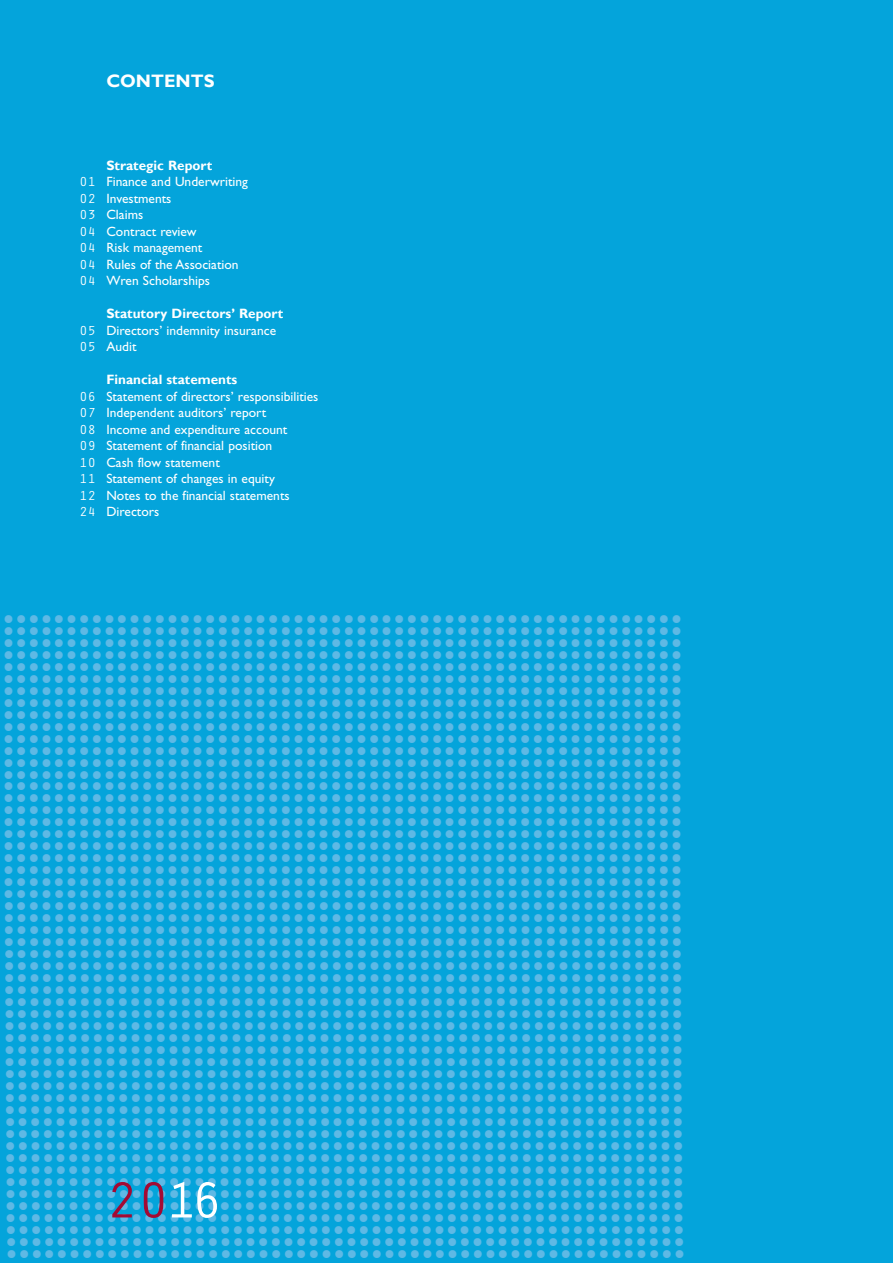
<style>
.page{position:relative;width:893px;height:1263px;background:#04a4db}
.page>*{position:absolute;margin:0;border:0;box-sizing:border-box;transform-origin:0 0}
.t1{font:52.5px "Orator Std";color:#a30a34}
.t2{font:36px "Helvetica";color:#5eb9e5}
.t3{font:700 18px "Gill Sans";color:#fff}
.t4{font:13.5px/16.5px "Gill Sans";color:#fff}
.s1{font-weight:700}
.s2{font-family:"Orator Std"}
.s3{color:#fff}
</style>
<div class="page">
<p class="t3" style="left:106px;top:70px;width:110px">conTenTs</p>
<p class="t4" style="left:80px;top:158px;width:170px;text-indent:27px"><span class="s1">strategic report<br></span><span class="s2">01</span> Finance and Underwriting<br><span class="s2">02</span> Investments<br><span class="s2">03</span> Claims<br><span class="s2">04</span> Contract review<br><span class="s2">04</span> Risk management<br><span class="s2">04</span> Rules of the Association<br><span class="s2">04</span> Wren Scholarships</p>
<p class="t4" style="left:80px;top:306px;width:205px;text-indent:27px"><span class="s1">statutory directors’ report<br></span><span class="s2">05</span> Directors’ indemnity insurance<br><span class="s2">05</span> Audit</p>
<p class="t4" style="left:80px;top:372px;width:240px;text-indent:27px"><span class="s1">financial statements<br></span><span class="s2">06</span> Statement of directors’ responsibilities<br><span class="s2">07</span> Independent auditors’ report<br><span class="s2">08</span> Income and expenditure account<br><span class="s2">09</span> Statement of financial position<br><span class="s2">10</span> Cash flow statement<br><span class="s2">11</span> Statement of changes in equity<br><span class="s2">12</span> Notes to the financial statements<br><span class="s2">24</span> Directors</p>
<p class="t2" style="left:2px;top:604px;width:682px">••••••••••••••••••••••••••••••••••••••••••••••••••••••</p>
<p class="t2" style="left:2px;top:616px;width:682px">••••••••••••••••••••••••••••••••••••••••••••••••••••••</p>
<p class="t2" style="left:2px;top:628px;width:682px">••••••••••••••••••••••••••••••••••••••••••••••••••••••</p>
<p class="t2" style="left:2px;top:640px;width:682px">••••••••••••••••••••••••••••••••••••••••••••••••••••••</p>
<p class="t2" style="left:2px;top:652px;width:682px">••••••••••••••••••••••••••••••••••••••••••••••••••••••</p>
<p class="t2" style="left:2px;top:664px;width:682px">••••••••••••••••••••••••••••••••••••••••••••••••••••••</p>
<p class="t2" style="left:2px;top:676px;width:682px">••••••••••••••••••••••••••••••••••••••••••••••••••••••</p>
<p class="t2" style="left:2px;top:688px;width:682px">••••••••••••••••••••••••••••••••••••••••••••••••••••••</p>
<p class="t2" style="left:2px;top:700px;width:682px">••••••••••••••••••••••••••••••••••••••••••••••••••••••</p>
<p class="t2" style="left:2px;top:712px;width:682px">••••••••••••••••••••••••••••••••••••••••••••••••••••••</p>
<p class="t2" style="left:2px;top:724px;width:682px">••••••••••••••••••••••••••••••••••••••••••••••••••••••</p>
<p class="t2" style="left:2px;top:736px;width:682px">••••••••••••••••••••••••••••••••••••••••••••••••••••••</p>
<p class="t2" style="left:2px;top:748px;width:682px">••••••••••••••••••••••••••••••••••••••••••••••••••••••</p>
<p class="t2" style="left:2px;top:760px;width:682px">••••••••••••••••••••••••••••••••••••••••••••••••••••••</p>
<p class="t2" style="left:2px;top:772px;width:682px">••••••••••••••••••••••••••••••••••••••••••••••••••••••</p>
<p class="t2" style="left:2px;top:784px;width:682px">••••••••••••••••••••••••••••••••••••••••••••••••••••••</p>
<p class="t2" style="left:2px;top:796px;width:682px">••••••••••••••••••••••••••••••••••••••••••••••••••••••</p>
<p class="t2" style="left:2px;top:808px;width:682px">••••••••••••••••••••••••••••••••••••••••••••••••••••••</p>
<p class="t2" style="left:2px;top:820px;width:682px">••••••••••••••••••••••••••••••••••••••••••••••••••••••</p>
<p class="t2" style="left:2px;top:832px;width:682px">••••••••••••••••••••••••••••••••••••••••••••••••••••••</p>
<p class="t2" style="left:2px;top:844px;width:682px">••••••••••••••••••••••••••••••••••••••••••••••••••••••</p>
<p class="t2" style="left:2px;top:856px;width:682px">••••••••••••••••••••••••••••••••••••••••••••••••••••••</p>
<p class="t2" style="left:2px;top:868px;width:682px">••••••••••••••••••••••••••••••••••••••••••••••••••••••</p>
<p class="t2" style="left:2px;top:880px;width:682px">••••••••••••••••••••••••••••••••••••••••••••••••••••••</p>
<p class="t2" style="left:2px;top:892px;width:682px">••••••••••••••••••••••••••••••••••••••••••••••••••••••</p>
<p class="t2" style="left:2px;top:904px;width:682px">••••••••••••••••••••••••••••••••••••••••••••••••••••••</p>
<p class="t2" style="left:3px;top:916px;width:682px">••••••••••••••••••••••••••••••••••••••••••••••••••••••</p>
<p class="t2" style="left:3px;top:928px;width:682px">••••••••••••••••••••••••••••••••••••••••••••••••••••••</p>
<p class="t2" style="left:3px;top:939px;width:682px">••••••••••••••••••••••••••••••••••••••••••••••••••••••</p>
<p class="t2" style="left:3px;top:951px;width:682px">••••••••••••••••••••••••••••••••••••••••••••••••••••••</p>
<p class="t2" style="left:3px;top:963px;width:682px">••••••••••••••••••••••••••••••••••••••••••••••••••••••</p>
<p class="t2" style="left:3px;top:975px;width:682px">••••••••••••••••••••••••••••••••••••••••••••••••••••••</p>
<p class="t2" style="left:3px;top:987px;width:682px">••••••••••••••••••••••••••••••••••••••••••••••••••••••</p>
<p class="t2" style="left:3px;top:999px;width:682px">••••••••••••••••••••••••••••••••••••••••••••••••••••••</p>
<p class="t2" style="left:3px;top:1011px;width:682px">••••••••••••••••••••••••••••••••••••••••••••••••••••••</p>
<p class="t2" style="left:3px;top:1023px;width:682px">••••••••••••••••••••••••••••••••••••••••••••••••••••••</p>
<p class="t2" style="left:3px;top:1035px;width:682px">••••••••••••••••••••••••••••••••••••••••••••••••••••••</p>
<p class="t2" style="left:3px;top:1047px;width:682px">••••••••••••••••••••••••••••••••••••••••••••••••••••••</p>
<p class="t2" style="left:3px;top:1059px;width:682px">••••••••••••••••••••••••••••••••••••••••••••••••••••••</p>
<p class="t2" style="left:3px;top:1071px;width:682px">••••••••••••••••••••••••••••••••••••••••••••••••••••••</p>
<p class="t2" style="left:4px;top:1083px;width:682px">••••••••••••••••••••••••••••••••••••••••••••••••••••••</p>
<p class="t2" style="left:4px;top:1095px;width:682px">••••••••••••••••••••••••••••••••••••••••••••••••••••••</p>
<p class="t2" style="left:4px;top:1107px;width:682px">••••••••••••••••••••••••••••••••••••••••••••••••••••••</p>
<p class="t2" style="left:4px;top:1119px;width:682px">••••••••••••••••••••••••••••••••••••••••••••••••••••••</p>
<p class="t2" style="left:4px;top:1131px;width:682px">••••••••••••••••••••••••••••••••••••••••••••••••••••••</p>
<p class="t2" style="left:4px;top:1143px;width:682px">••••••••••••••••••••••••••••••••••••••••••••••••••••••</p>
<p class="t2" style="left:4px;top:1155px;width:682px">••••••••••••••••••••••••••••••••••••••••••••••••••••••</p>
<p class="t2" style="left:4px;top:1167px;width:682px">••••••••••••••••••••••••••••••••••••••••••••••••••••••</p>
<p class="t2" style="left:4px;top:1179px;width:682px">••••••••••••••••••••••••••••••••••••••••••••••••••••••</p>
<p class="t2" style="left:4px;top:1191px;width:682px">••••••••••••••••••••••••••••••••••••••••••••••••••••••</p>
<p class="t2" style="left:4px;top:1203px;width:682px">••••••••••••••••••••••••••••••••••••••••••••••••••••••</p>
<p class="t2" style="left:5px;top:1215px;width:682px">••••••••••••••••••••••••••••••••••••••••••••••••••••••</p>
<p class="t2" style="left:5px;top:1227px;width:682px">••••••••••••••••••••••••••••••••••••••••••••••••••••••</p>
<p class="t2" style="left:5px;top:1239px;width:682px">••••••••••••••••••••••••••••••••••••••••••••••••••••••</p>
<h1 class="t1" style="left:106px;top:1168px;width:118px">20<span class="s3">16</span></h1>
</div>
